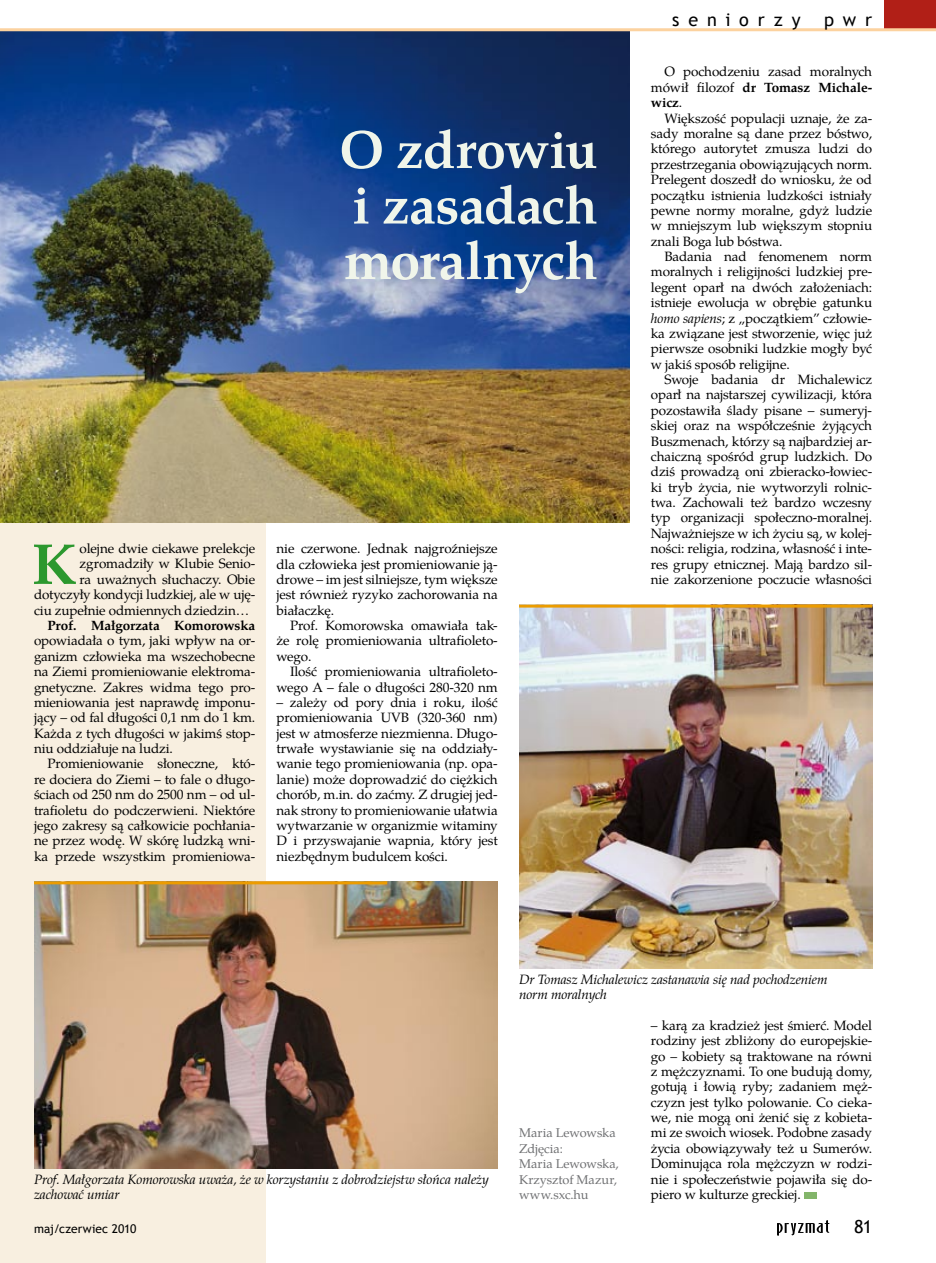
<style>
.page{position:relative;width:936px;height:1263px;background:#fff}
.page>*{position:absolute;margin:0;border:0;box-sizing:border-box;transform-origin:0 0}
.t1{font:700 57.75px "Te X Gyre Pagella";color:#2c982e}
.t2{font:700 54px/55.5px "Te X Gyre Pagella";letter-spacing:-.02em;color:#f0f5ea;text-align:justify}
.t3{font:18px "Trebuchet MS";letter-spacing:.49em;color:#000}
.t4{font:13.5px/15.5px "Te X Gyre Pagella";letter-spacing:-.01em;color:#000;text-align:justify}
.t5{font:italic 13.5px/15.5px "Te X Gyre Pagella";letter-spacing:-.01em;color:#000}
.t6{font:700 13.5px "Te X Gyre Pagella";letter-spacing:-.01em;color:#000}
.t7{font:12.75px/15.5px "Te X Gyre Pagella";letter-spacing:-.005em;color:#707173}
.t8{font:12px "Trebuchet MS";color:#000}
.s1{font-weight:700}
.s2{font-style:italic}
</style>
<div class="page">
<div style="left:0;top:30px;width:266px;height:1233px;background:#f8efe0"></div>
<img style="left:0;top:31px;width:629px;height:491px">
<img style="left:34px;top:881px;width:463px;height:287px">
<hr style="left:34px;top:881px;width:353px;height:3px;background:#ec9c00">
<div style="left:803px;top:1192px;width:13px;height:7px;background:#83b56a"></div>
<img style="left:519px;top:608px;width:353px;height:360px">
<hr style="left:519px;top:605px;width:353px;height:3px;background:#ec9c00">
<div style="left:884px;top:0;width:51px;height:30px;background:#b11f17"></div>
<hr style="left:0;top:28px;width:935px;height:3px;background:#fcd29f">
<svg style="left:777px;top:1220px;width:52px;height:16px"></svg>
<h2 class="t2" style="left:339px;top:118px;width:260px">O zdrowiu i zasadach moralnych</h2>
<h1 class="t1" style="left:32px;top:520px;width:46px">K</h1>
<p class="t4" style="left:80px;top:540px;width:177px">olejne dwie ciekawe prelekcje</p>
<p class="t4" style="left:80px;top:555px;width:177px">zgromadziły w Klubie Senio-</p>
<p class="t4" style="left:80px;top:571px;width:177px">ra uważnych słuchaczy. Obie</p>
<p class="t4" style="left:34px;top:586px;width:223px">dotyczyły kondycji ludzkiej, ale w uję-</p>
<p class="t4" style="left:34px;top:601px;width:217px">ciu zupełnie odmiennych dziedzin…</p>
<p class="t6" style="left:48px;top:615px;width:209px">Prof. Małgorzata Komorowska</p>
<p class="t4" style="left:34px;top:632px;width:223px">opowiadała o tym, jaki wpływ na or&shy;ganizm człowieka ma wszechobecne na Ziemi promieniowanie elektroma&shy;gnetyczne. Zakres widma tego pro&shy;mieniowania jest naprawdę imponu&shy;jący – od fal długości 0,1 nm do 1 km.<br>Każda z tych długości w jakimś stop&shy;niu oddziałuje na ludzi.</p>
<p class="t4" style="left:34px;top:755px;width:223px;text-indent:14px">Promieniowanie słoneczne, któ&shy;re dociera do Ziemi – to fale o długo&shy;ściach od 250 nm do 2500 nm – od ul&shy;trafioletu do podczerwieni. Niektóre jego zakresy są całkowicie pochłania&shy;ne przez wodę. W skórę ludzką wni&shy;ka przede wszystkim promieniowa-</p>
<p class="t4" style="left:276px;top:540px;width:223px">nie czerwone. Jednak najgroźniejsze dla człowieka jest promieniowanie ją&shy;drowe – im jest silniejsze, tym większe jest również ryzyko zachorowania na białaczkę.</p>
<p class="t4" style="left:276px;top:617px;width:223px;text-indent:14px">Prof. Komorowska omawiała tak&shy;że rolę promieniowania ultrafioleto&shy;wego.</p>
<p class="t4" style="left:276px;top:663px;width:223px;text-align:right">Ilość promieniowania ultrafioleto&shy;wego A – fale o długości 280-320 nm</p>
<p class="t4" style="left:276px;top:694px;width:223px">– zależy od pory dnia i roku, ilość promieniowania UVB (320-360 nm) jest w atmosferze niezmienna. Długo&shy;trwałe wystawianie się na oddziały&shy;wanie tego promieniowania (np. opa&shy;lanie) może doprowadzić do ciężkich chorób, m.in. do zaćmy. Z drugiej jed&shy;nak strony to promieniowanie ułatwia wytwarzanie w organizmie witaminy D i przyswajanie wapnia, który jest niezbędnym budulcem kości.</p>
<h3 class="t3" style="left:672px;top:9px;width:130px">seniorzy</h3>
<h3 class="t3" style="left:824px;top:9px;width:49px">pwr</h3>
<p class="t4" style="left:651px;top:63px;width:223px;text-indent:14px">O pochodzeniu zasad moralnych mówił filozof <span class="s1">dr Tomasz Michale&shy;wicz</span>.</p>
<p class="t4" style="left:651px;top:109px;width:223px;text-indent:14px">Większość populacji uznaje, że za&shy;sady moralne są dane przez bóstwo, którego autorytet zmusza ludzi do przestrzegania obowiązujących norm.<br>Prelegent doszedł do wniosku, że od początku istnienia ludzkości istniały pewne normy moralne, gdyż ludzie w mniejszym lub większym stopniu znali Boga lub bóstwa.</p>
<p class="t4" style="left:651px;top:248px;width:223px;text-indent:14px">Badania nad fenomenem norm moralnych i religijności ludzkiej pre&shy;legent oparł na dwóch założeniach: istnieje ewolucja w obrębie gatunku <span class="s2">homo sapiens</span>; z „początkiem” człowie&shy;ka związane jest stworzenie, więc już pierwsze osobniki ludzkie mogły być w jakiś sposób religijne.</p>
<p class="t4" style="left:651px;top:371px;width:223px;text-indent:14px">Swoje badania dr Michalewicz oparł na najstarszej cywilizacji, która pozostawiła ślady pisane – sumeryj&shy;skiej oraz na współcześnie żyjących Buszmenach, którzy są najbardziej ar&shy;chaiczną spośród grup ludzkich. Do dziś prowadzą oni zbieracko-łowiec&shy;ki tryb życia, nie wytworzyli rolnic&shy;twa. Zachowali też bardzo wczesny typ organizacji społeczno-moralnej.<br>Najważniejsze w ich życiu są, w kolej&shy;ności: religia, rodzina, własność i inte&shy;res grupy etnicznej. Mają bardzo sil&shy;nie zakorzenione poczucie własności</p>
<p class="t5" style="left:519px;top:970px;width:310px">Dr Tomasz Michalewicz zastanawia się nad pochodzeniem norm moralnych</p>
<p class="t5" style="left:34px;top:1170px;width:456px">Prof. Małgorzata Komorowska uważa, że w korzystaniu z dobrodziejstw słońca należy zachować umiar</p>
<p class="t8" style="left:34px;top:1221px;width:104px">maj/czerwiec 2010</p>
<p class="t7" style="left:519px;top:1124px;width:101px">Maria Lewowska<br>Zdjęcia:<br>Maria Lewowska,<br>Krzysztof Mazur, www.sxc.hu</p>
<p class="t4" style="left:651px;top:1016px;width:223px">– karą za kradzież jest śmierć. Model rodziny jest zbliżony do europejskie&shy;go – kobiety są traktowane na równi z mężczyznami. To one budują domy, gotują i łowią ryby; zadaniem męż&shy;czyzn jest tylko polowanie. Co cieka&shy;we, nie mogą oni żenić się z kobieta&shy;mi ze swoich wiosek. Podobne zasady życia obowiązywały też u Sumerów.<br>Dominująca rola mężczyzn w rodzi&shy;nie i społeczeństwie pojawiła się do&shy;piero w kulturze greckiej.</p>
<h3 class="t3" style="left:854px;top:1216px;width:20px">81</h3>
</div>
